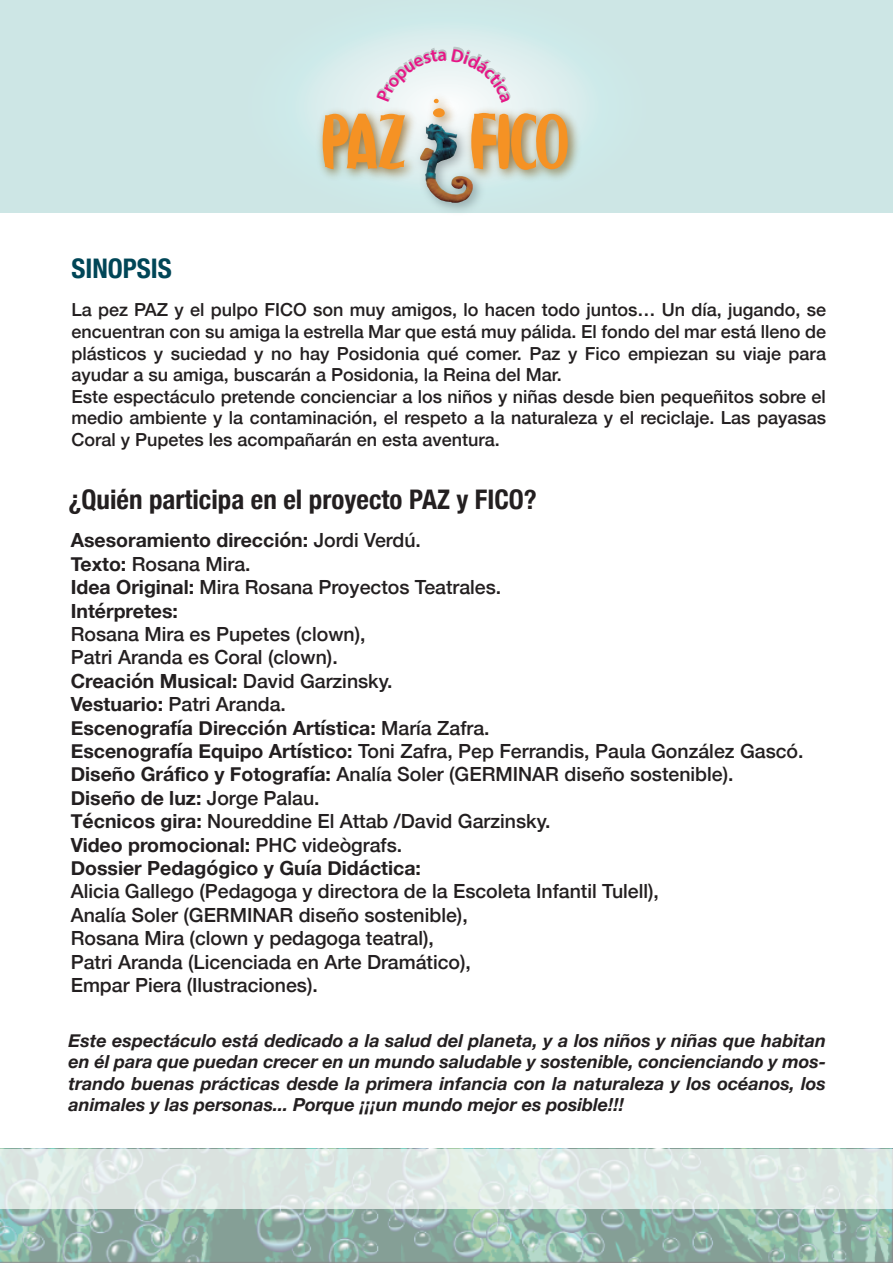
<style>
.page{position:relative;width:893px;height:1263px;background:#fff}
.page>*{position:absolute;margin:0;border:0;box-sizing:border-box;transform-origin:0 0}
.t1{font:700 condensed 27px "Helvetica Neue";color:#231f20}
.t2{font:700 condensed 27px "Helvetica Neue";color:#004657}
.t3{font:500 19.5px/23.4px "Helvetica Neue";color:#231f20}
.t4{font:700 19.5px/23.4px "Helvetica Neue";color:#231f20}
.t5{font:500 18px/21.6px "Helvetica Neue";color:#231f20}
.t6{font:italic 700 18px/21.6px "Helvetica Neue";color:#231f20;text-align:justify}
.s1{font-weight:500}
.s2{font-weight:700}
</style>
<div class="page">
<div style="left:0;top:0;width:893px;height:213px;background:#cde6e5"></div>
<img style="left:312px;top:88px;width:270px;height:122px">
<img style="left:420px;top:170px;width:53px;height:33px">
<img style="left:0;top:1208px;width:893px;height:55px">
<svg style="left:0;top:1149px;width:893px;height:59px;background:#dde8e4"></svg>
<svg style="left:323px;top:42px;width:245px;height:128px"></svg>
<h1 class="t2" style="left:71px;top:246px;width:102px">SINOPSIS</h1>
<p class="t5" style="left:71px;top:298px;width:756px">La pez PAZ y el pulpo FICO son muy amigos, lo hacen todo juntos… Un día, jugando, se encuentran con su amiga la estrella Mar que está muy pálida. El fondo del mar está lleno de plásticos y suciedad y no hay Posidonia qué comer. Paz y Fico empiezan su viaje para ayudar a su amiga, buscarán a Posidonia, la Reina del Mar.<br>Este espectáculo pretende concienciar a los niños y niñas desde bien pequeñitos sobre el medio ambiente y la contaminación, el respeto a la naturaleza y el reciclaje. Las payasas Coral y Pupetes les acompañarán en esta aventura.</p>
<h1 class="t1" style="left:69px;top:477px;width:470px">¿Quién participa en el proyecto PAZ y FICO?</h1>
<p class="t4" style="left:71px;top:529px;width:432px">Asesoramiento dirección: <span class="s1">Jordi Verdú.<br></span>Texto: <span class="s1">Rosana Mira.<br></span>Idea Original: <span class="s1">Mira Rosana Proyectos Teatrales.<br></span>Intérpretes:</p>
<p class="t3" style="left:71px;top:621px;width:734px">Rosana Mira es Pupetes (clown),<br>Patri Aranda es Coral (clown).<br><span class="s2">Creación Musical:</span> David Garzinsky.<br><span class="s2">Vestuario:</span> Patri Aranda.<br><span class="s2">Escenografía Dirección Artística:</span> María Zafra.<br><span class="s2">Escenografía Equipo Artístico:</span> Toni Zafra, Pep Ferrandis, Paula González Gascó.<br><span class="s2">Diseño Gráfico y Fotografía:</span> Analía Soler (GERMINAR diseño sostenible).<br><span class="s2">Diseño de luz:</span> Jorge Palau.<br><span class="s2">Técnicos gira:</span> Noureddine El Attab /David Garzinsky.<br><span class="s2">Video promocional:</span> PHC videògrafs.<br><span class="s2">Dossier Pedagógico y Guía Didáctica:</span></p>
<p class="t3" style="left:71px;top:878px;width:590px">Alicia Gallego (Pedagoga y directora de la Escoleta Infantil Tulell), Analía Soler (GERMINAR diseño sostenible),<br>Rosana Mira (clown y pedagoga teatral),<br>Patri Aranda (Licenciada en Arte Dramático),<br>Empar Piera (Ilustraciones).</p>
<p class="t6" style="left:68px;top:1030px;width:759px">Este espectáculo está dedicado a la salud del planeta, y a los niños y niñas que habitan en él para que puedan crecer en un mundo saludable y sostenible, concienciando y mos&shy;trando buenas prácticas desde la primera infancia con la naturaleza y los océanos, los animales y las personas... Porque ¡¡¡un mundo mejor es posible!!!</p>
</div>
